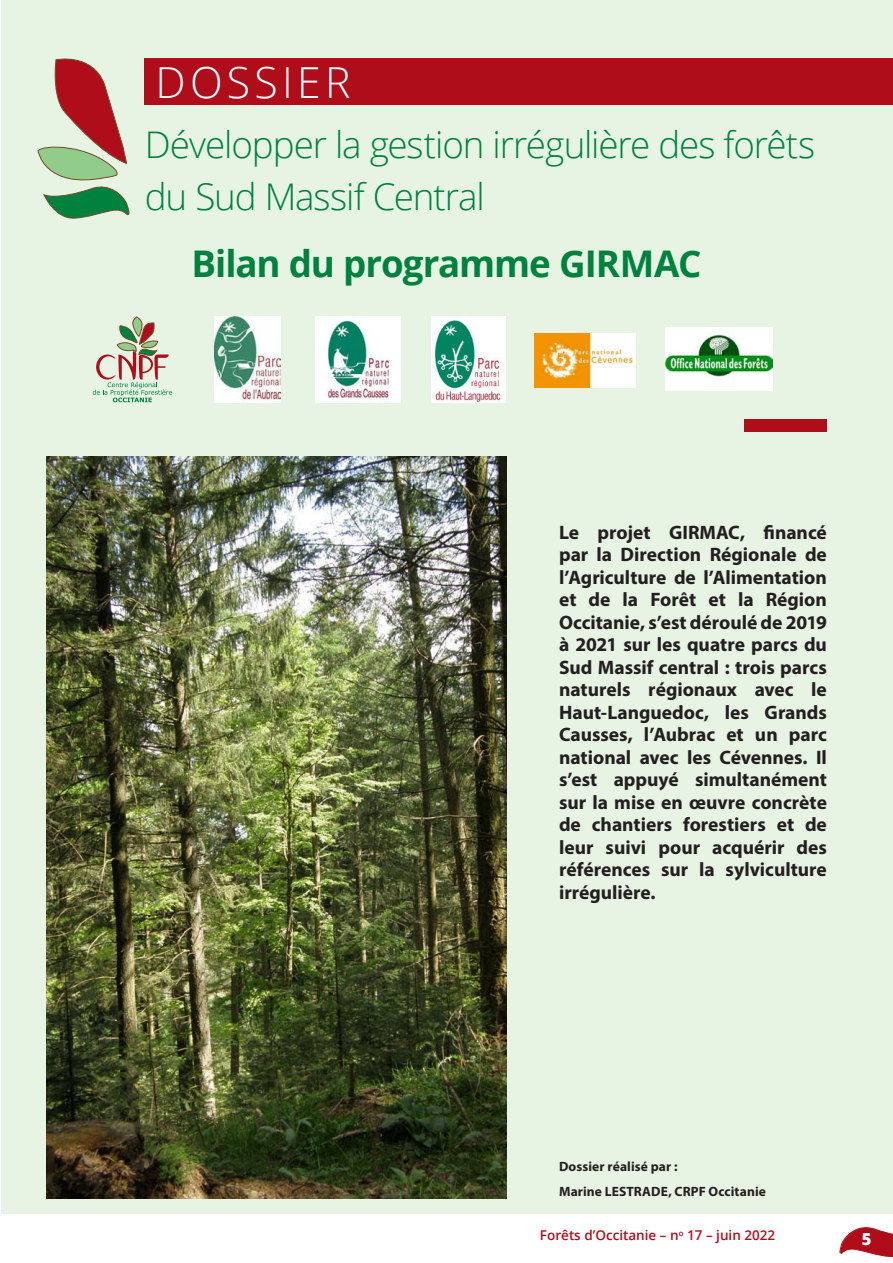
<style>
.page{position:relative;width:893px;height:1263px;background:#fff}
.page>*{position:absolute;margin:0;border:0;box-sizing:border-box;transform-origin:0 0}
.t1{font:300 42.75px "Open Sans";letter-spacing:.1em;color:#fff}
.Texte{font:300 36.75px/51.8px "Open Sans";letter-spacing:-.03em;color:#00823f}
.Texte-2{font:700 36.75px "Open Sans";letter-spacing:-.03em;color:#00823f}
.t2{font:700 19.5px/22.5px "Myriad Pro";color:#231f20;text-align:justify}
.t3{font:800 16.5px "Open Sans";color:#fff}
.t4{font:700 13.5px "Myriad Pro";letter-spacing:.01em;color:#231f20}
.t5{font:600 13.5px "Open Sans";color:#b00d1a}
</style>
<div class="page">
<div style="left:1px;top:0;width:892px;height:1214px;background:#e7f3e3"></div>
<svg style="left:839px;top:1227px;width:54px;height:30px"></svg>
<svg style="left:37px;top:58px;width:93px;height:161px"></svg>
<div style="left:144px;top:59px;width:749px;height:46px;background:#b00d1a"></div>
<div style="left:745px;top:419px;width:82px;height:12px;background:#b00d1a"></div>
<img style="left:214px;top:316px;width:66px;height:86px">
<img style="left:316px;top:316px;width:85px;height:86px">
<img style="left:432px;top:316px;width:74px;height:86px">
<img style="left:535px;top:333px;width:100px;height:55px">
<img style="left:666px;top:328px;width:106px;height:62px">
<img style="left:47px;top:456px;width:459px;height:742px">
<svg style="left:93px;top:317px;width:79px;height:85px"></svg>
<p class="t1" style="left:156px;top:53px;width:196px">DOSSIER</p>
<p class="Texte" style="left:145px;top:118px;width:672px">Développer la gestion irrégulière des forêts du Sud Massif Central</p>
<p class="Texte-2" style="left:191px;top:238px;width:512px">Bilan du programme GIRMAC</p>
<p class="t2" style="left:559px;top:520px;width:269px">Le projet GIRMAC, financé par la Direction Régionale de l’Agriculture de l’Alimentation et de la Forêt et la Région Occitanie, s’est déroulé de 2019 à 2021 sur les quatre parcs du Sud Massif central : trois parcs naturels régionaux avec le Haut-Languedoc, les Grands Causses, l’Aubrac et un parc national avec les Cévennes. Il s’est appuyé simultanément sur la mise en œuvre concrète de chantiers forestiers et de leur suivi pour acquérir des références sur la sylviculture irrégulière.</p>
<p class="t4" style="left:559px;top:1158px;width:120px">Dossier réalisé par :</p>
<p class="t4" style="left:559px;top:1183px;width:208px">Marine LESTRADE, CRPF Occitanie</p>
<p class="t5" style="left:540px;top:1226px;width:237px">Forêts d’Occitanie – n<sup>o</sup> 17 – juin 2022</p>
<p class="t3" style="left:862px;top:1226px;width:11px">5</p>
</div>
